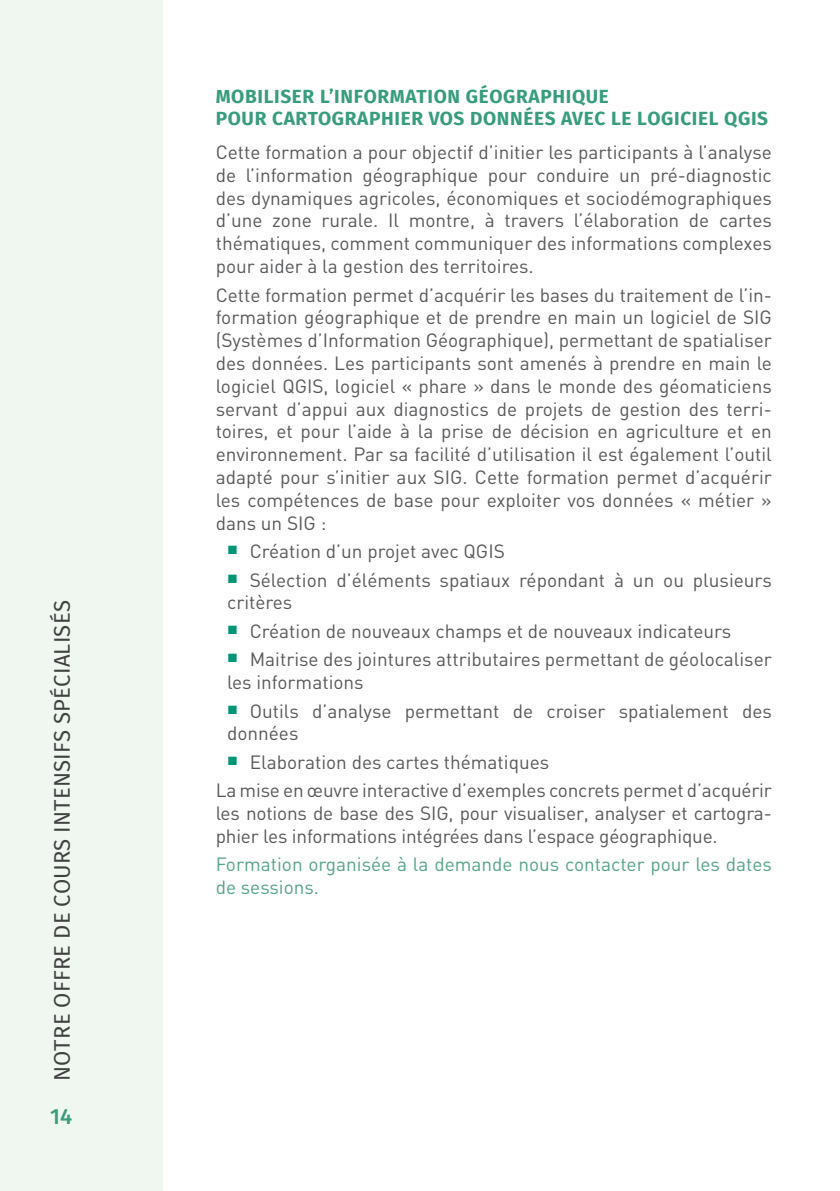
<style>
.page{position:relative;width:840px;height:1191px;background:#fff}
.page>*{position:absolute;margin:0;border:0;box-sizing:border-box;transform-origin:0 0}
.t1{font:22px "Fira Sans";letter-spacing:.01em;color:#414142}
.t2{font:500 22px "Fira Sans";color:#389c7e}
.t3{font:19px/22.8px "DIN";color:#58595b}
.t4{font:700 19px/22px "Fira Sans";letter-spacing:.035em;color:#389c7e}
.t5{font:19px/22.8px "DIN";color:#56a48a}
</style>
<div class="page">
<div style="left:0;top:0;width:163px;height:1191px;background:#eff7f0"></div>
<p class="t1" style="left:45px;top:1080px;width:482px;rotate:-90deg">Notre offre de cours intensifs spécialisés</p>
<p class="t2" style="left:50px;top:1098px;width:23px">14</p>
<p class="t4" style="left:216px;top:84px;width:520px">Mobiliser l’information Géographique<br>pour cartographier vos données avec le logiciel QGIS</p>
<p class="t3" style="left:215px;top:140px;width:557px;text-align:justify">Cette formation a pour objectif d’initier les participants à l’analyse de l’information géographique pour conduire un pré-diagnostic des dynamiques agricoles, économiques et sociodémographiques d’une zone rurale. Il montre, à travers l’élaboration de cartes thématiques, comment communiquer des informations complexes pour aider à la gestion des territoires.</p>
<p class="t3" style="left:215px;top:283px;width:557px;text-align:justify">Cette formation permet d’acquérir les bases du traitement de l’in&shy;formation géographique et de prendre en main un logiciel de SIG (Systèmes d’Information Géographique), permettant de spatialiser des données. Les participants sont amenés à prendre en main le logiciel QGIS, logiciel « phare » dans le monde des géomaticiens servant d’appui aux diagnostics de projets de gestion des terri&shy;toires, et pour l’aide à la prise de décision en agriculture et en environnement. Par sa facilité d’utilisation il est également l’outil adapté pour s’initier aux SIG. Cette formation permet d’acquérir les compétences de base pour exploiter vos données « métier » dans un SIG :</p>
<p class="t3" style="left:227px;top:539px;width:279px"><sup>■</sup> Création d’un projet avec QGIS</p>
<p class="t3" style="left:227px;top:568px;width:546px"><sup>■</sup> Sélection d’éléments spatiaux répondant à un ou plusieurs critères</p>
<p class="t3" style="left:227px;top:619px;width:505px"><sup>■</sup> Création de nouveaux champs et de nouveaux indicateurs</p>
<p class="t3" style="left:227px;top:647px;width:546px"><sup>■</sup> Maitrise des jointures attributaires permettant de géolocaliser les informations</p>
<p class="t3" style="left:227px;top:699px;width:546px"><sup>■</sup> Outils d’analyse permettant de croiser spatialement des données</p>
<p class="t3" style="left:215px;top:747px;width:557px;line-height:28.4px;text-indent:11px"><sup>■</sup> Elaboration des cartes thématiques<br>La mise en œuvre interactive d’exemples concrets permet d’acquérir</p>
<p class="t3" style="left:215px;top:801px;width:557px">les notions de base des SIG, pour visualiser, analyser et cartogra&shy;phier les informations intégrées dans l’espace géographique.</p>
<p class="t5" style="left:215px;top:853px;width:557px">Formation organisée à la demande nous contacter pour les dates de sessions.</p>
</div>
